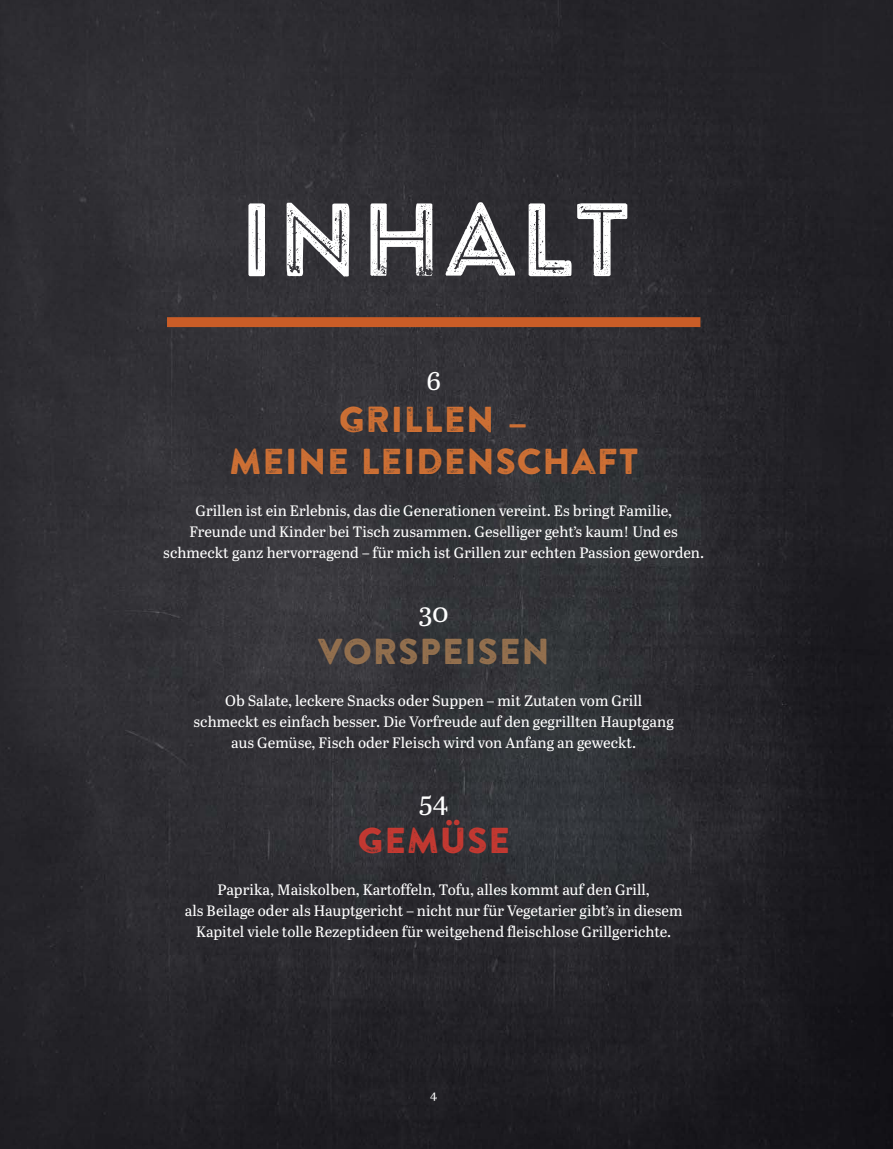
<style>
.page{position:relative;width:893px;height:1149px;background:#fff}
.page>*{position:absolute;margin:0;border:0;box-sizing:border-box;transform-origin:0 0}
.t1{font:103.35px "Brandon Printed Inline";letter-spacing:.01em;color:#fff}
.t2{font:36px/42px "Brandon Printed One";color:#ce7034;text-align:center}
.t3{font:36px "Brandon Printed One";color:#94704e}
.t4{font:36px "Brandon Printed One";color:#c43931}
.t5{font:27px "Abril Text";color:#fff}
.t6{font:15px/21px "Abril Text";color:#fff;text-align:center}
.t7{font:12px "Abril Text";color:#fff}
</style>
<div class="page">
<img style="left:0;top:0;width:893px;height:1148px">
<div style="left:167px;top:317px;width:533px;height:10px;background:#ca5d27"></div>
<h1 class="t1" style="left:238px;top:180px;width:396px">INHALT</h1>
<h3 class="t5" style="left:426px;top:367px;width:16px">6</h3>
<h2 class="t2" style="left:229px;top:399px;width:412px">GRILLEN –<br>MEINE LEIDENSCHAFT</h2>
<p class="t6" style="left:163px;top:501px;width:542px">Grillen ist ein Erlebnis, das die Generationen vereint. Es bringt Familie,<br>Freunde und Kinder bei Tisch zusammen. Geselliger geht’s kaum! Und es schmeckt ganz hervorragend – für mich ist Grillen zur echten Passion geworden.</p>
<h3 class="t5" style="left:419px;top:598px;width:31px">30</h3>
<h2 class="t3" style="left:317px;top:630px;width:234px">VORSPEISEN</h2>
<p class="t6" style="left:194px;top:690px;width:482px">Ob Salate, leckere Snacks oder Suppen – mit Zutaten vom Grill schmeckt es einfach besser. Die Vorfreude auf den gegrillten Hauptgang aus Gemüse, Fisch oder Fleisch wird von Anfang an geweckt.</p>
<h3 class="t5" style="left:419px;top:787px;width:31px">54</h3>
<h2 class="t4" style="left:357px;top:819px;width:155px">GEMÜSE</h2>
<p class="t6" style="left:185px;top:879px;width:499px">Paprika, Maiskolben, Kartoffeln, Tofu, alles kommt auf den Grill,<br>als Beilage oder als Hauptgericht – nicht nur für Vegetarier gibt’s in diesem<br>Kapitel viele tolle Rezeptideen für weitgehend fleischlose Grillgerichte.</p>
<p class="t7" style="left:430px;top:1087px;width:8px">4</p>
</div>
